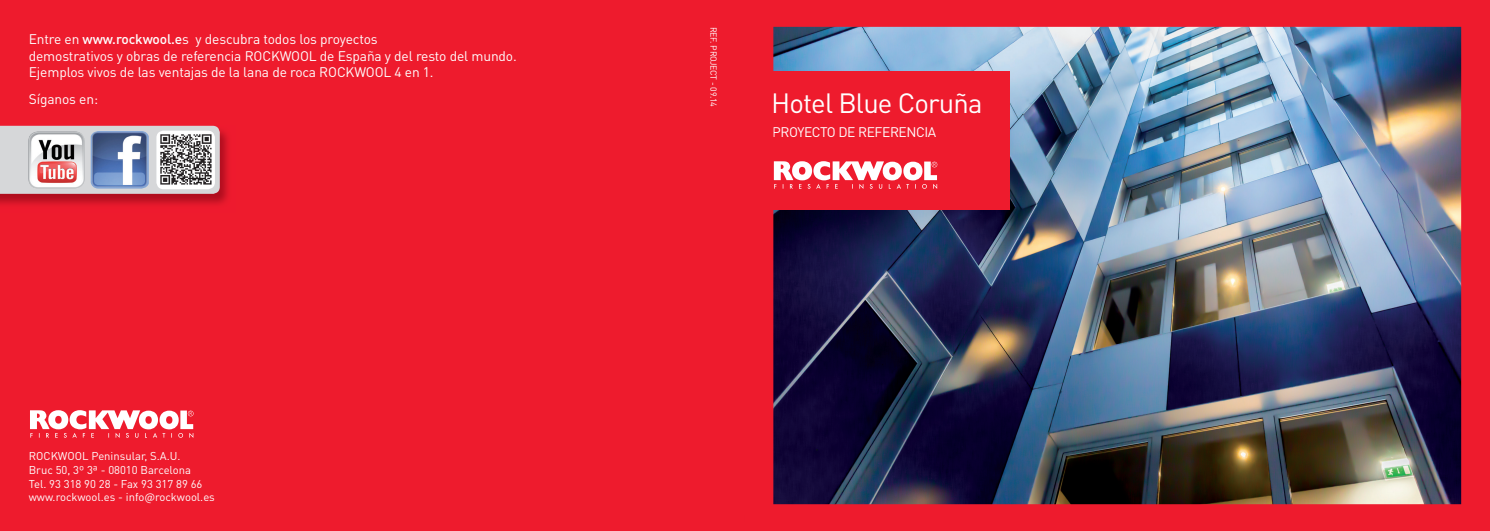
<style>
.page{position:relative;width:1490px;height:531px;background:#fff}
.page>*{position:absolute;margin:0;border:0;box-sizing:border-box;transform-origin:0 0}
.t1{font:27.5px "DINOT";letter-spacing:-.03em;color:#fff}
.t2{font:13.75px/16.2px "DINOT";letter-spacing:-.01em;color:#fff}
.t3{font:13.75px "DINOT";letter-spacing:-.03em;color:#fff}
.t4{font:11.25px/13.8px "DINOT";color:#fff}
.t5{font:8.75px "DINOT";letter-spacing:-.03em;color:#fff}
.s1{font-weight:500}
</style>
<div class="page">
<div style="left:0;top:0;width:745px;height:530px;background:#ee1b2d"></div>
<svg style="left:30px;top:409px;width:163px;height:28px"></svg>
<img style="left:745px;top:0;width:744px;height:530px">
<img style="left:0;top:126px;width:235px;height:86px">
<svg style="left:0;top:126px;width:220px;height:68px;background:#d4d3d6"></svg>
<img style="left:91px;top:131px;width:58px;height:57px">
<img style="left:28px;top:131px;width:57px;height:57px">
<div style="left:156px;top:130px;width:59px;height:59px;background:#fff;border-radius:7px"></div>
<img style="left:160px;top:134px;width:52px;height:51px">
<p class="t2" style="left:29px;top:31px;width:489px">Entre en <span class="s1">www.rockwool.e</span>s y descubra todos los proyectos<br>demostrativos y obras de referencia ROCKWOOL de España y del resto del mundo.<br>Ejemplos vivos de las ventajas de la lana de roca ROCKWOOL 4 en 1.</p>
<p class="t2" style="left:29px;top:90px;width:71px">Síganos en:</p>
<p class="t4" style="left:29px;top:448px;width:187px">ROCKWOOL Peninsular, S.A.U.<br>Bruc 50, 3º 3ª - 08010 Barcelona<br>Tel. 93 318 90 28 - Fax 93 317 89 66 www.rockwool.es - info@rockwool.es</p>
<p class="t5" style="left:719px;top:27px;width:81px;rotate:90deg">REF. PROJECT - 09.14</p>
<h1 class="t1" style="left:771px;top:85px;width:213px">Hotel Blue Coruña</h1>
<p class="t3" style="left:772px;top:122px;width:166px">PROYECTO DE REFERENCIA</p>
</div>
